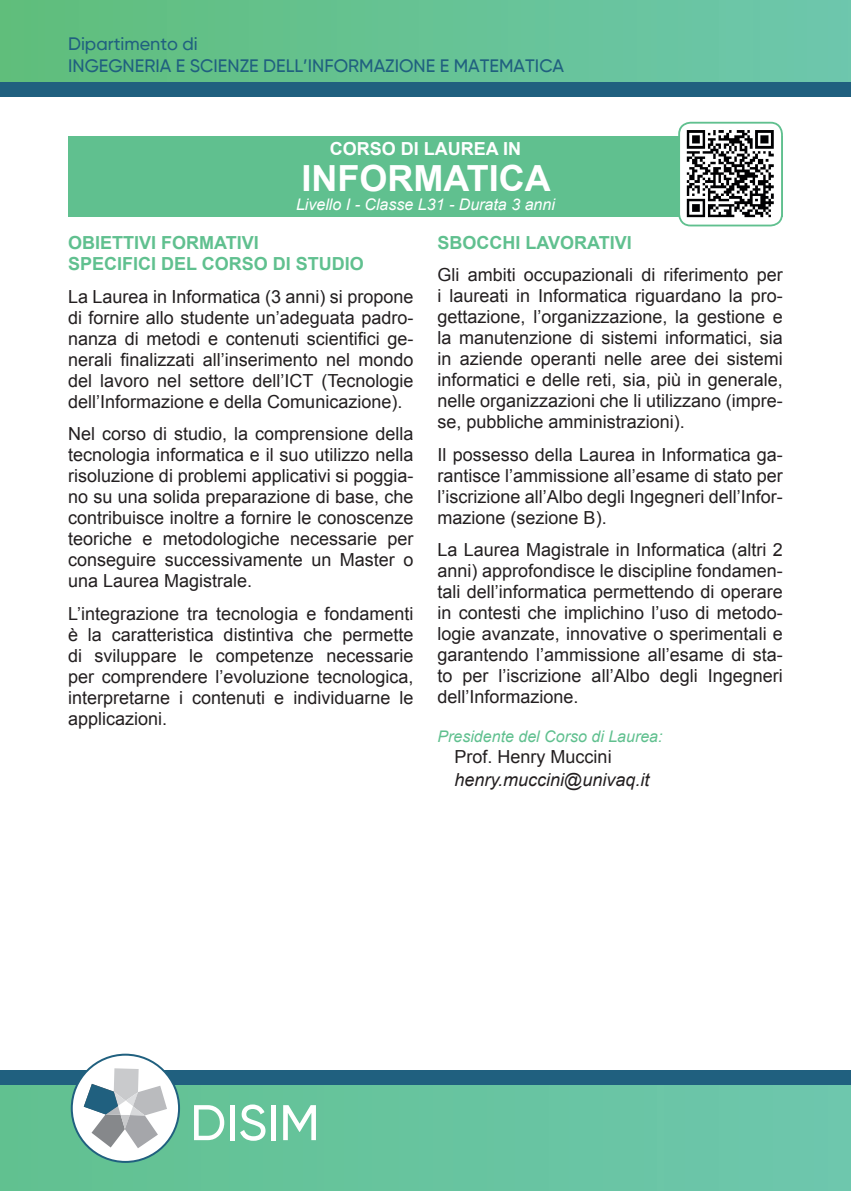
<style>
.page{position:relative;width:851px;height:1191px;background:#fff}
.page>*{position:absolute;margin:0;border:0;box-sizing:border-box;transform-origin:0 0}
.t1{font:500 50px "Gilroy";color:#fff}
.t2{font:700 36px "Arial";color:#fff}
.t3{font:18px/21px "Arial";color:#231f20;text-align:justify}
.t4{font:500 18px/21.6px "Gilroy";color:#20607f}
.t5{font:700 18px/21.6px "Arial";color:#60c08f}
.t6{font:italic 18px "Arial";color:#231f20}
.t7{font:700 18px "Arial";color:#fff}
.t8{font:italic 16px "Arial";color:#fff}
.t9{font:italic 16px "Arial";color:#60c08f}
</style>
<div class="page">
<div style="left:0;top:1070px;width:850px;height:121px;background:linear-gradient(to right,#60c090,#6cc4ac)"></div>
<div style="left:0;top:1070px;width:850px;height:14px;background:#20607f"></div>
<div style="left:0;top:0;width:850px;height:96px;background:linear-gradient(to right,#5fbe7b,#6dc7ad)"></div>
<div style="left:0;top:82px;width:850px;height:14px;background:#20607f"></div>
<svg style="left:71px;top:1053px;width:109px;height:109px"></svg>
<div style="left:68px;top:136px;width:714px;height:25px;background:#60c08f"></div>
<div style="left:68px;top:159px;width:714px;height:42px;background:#60c08f"></div>
<div style="left:68px;top:193px;width:714px;height:23px;background:#60c08f"></div>
<div style="left:679px;top:123px;width:102px;height:102px;background:#fff;border-radius:11px"></div>
<img style="left:686px;top:130px;width:88px;height:88px">
<div style="left:678px;top:122px;width:104px;height:104px;border:2px solid #60c08f;border-radius:11px"></div>
<p class="t4" style="left:68px;top:33px;width:497px">Dipartimento di<br>INGEGNERIA E SCIENZE DELL’INFORMAZIONE E MATEMATICA</p>
<p class="t7" style="left:330px;top:137px;width:193px">CORSO DI LAUREA IN</p>
<h2 class="t2" style="left:301px;top:154px;width:251px">INFORMATICA</h2>
<p class="t8" style="left:296px;top:194px;width:260px">Livello I - Classe L31 - Durata 3 anni</p>
<p class="t5" style="left:68px;top:232px;width:297px">OBIETTIVI FORMATIVI<br>SPECIFICI DEL CORSO DI STUDIO</p>
<p class="t3" style="left:68px;top:286px;width:347px">La Laurea in Informatica (3 anni) si propone di fornire allo studente un’adeguata padro&shy;nanza di metodi e contenuti scientifici ge&shy;nerali finalizzati all’inserimento nel mondo del lavoro nel settore dell’ICT (Tecnologie dell’Informazione e della Comunicazione).</p>
<p class="t3" style="left:68px;top:423px;width:347px">Nel corso di studio, la comprensione della tecnologia informatica e il suo utilizzo nella risoluzione di problemi applicativi si poggia&shy;no su una solida preparazione di base, che contribuisce inoltre a fornire le conoscenze teoriche e metodologiche necessarie per conseguire successivamente un Master o una Laurea Magistrale.</p>
<p class="t3" style="left:68px;top:603px;width:347px">L’integrazione tra tecnologia e fondamenti è la caratteristica distintiva che permette di sviluppare le competenze necessarie per comprendere l’evoluzione tecnologica, interpretarne i contenuti e individuarne le applicazioni.</p>
<p class="t5" style="left:437px;top:232px;width:196px">SBOCCHI LAVORATIVI</p>
<p class="t3" style="left:437px;top:264px;width:347px">Gli ambiti occupazionali di riferimento per i laureati in Informatica riguardano la pro&shy;gettazione, l’organizzazione, la gestione e la manutenzione di sistemi informatici, sia in aziende operanti nelle aree dei sistemi informatici e delle reti, sia, più in generale, nelle organizzazioni che li utilizzano (impre&shy;se, pubbliche amministrazioni).</p>
<p class="t3" style="left:437px;top:444px;width:347px">Il possesso della Laurea in Informatica ga&shy;rantisce l’ammissione all’esame di stato per l’iscrizione all’Albo degli Ingegneri dell’Infor&shy;mazione (sezione B).</p>
<p class="t3" style="left:437px;top:539px;width:347px">La Laurea Magistrale in Informatica (altri 2 anni) approfondisce le discipline fondamen&shy;tali dell’informatica permettendo di operare in contesti che implichino l’uso di metodo&shy;logie avanzate, innovative o sperimentali e garantendo l’ammissione all’esame di sta&shy;to per l’iscrizione all’Albo degli Ingegneri dell’Informazione.</p>
<p class="t9" style="left:437px;top:725px;width:226px">Presidente del Corso di Laurea:</p>
<p class="t3" style="left:454px;top:746px;width:159px">Prof. Henry Muccini</p>
<p class="t6" style="left:454px;top:768px;width:196px">henry.muccini@univaq.it</p>
<h1 class="t1" style="left:190px;top:1091px;width:131px">DISIM</h1>
</div>
